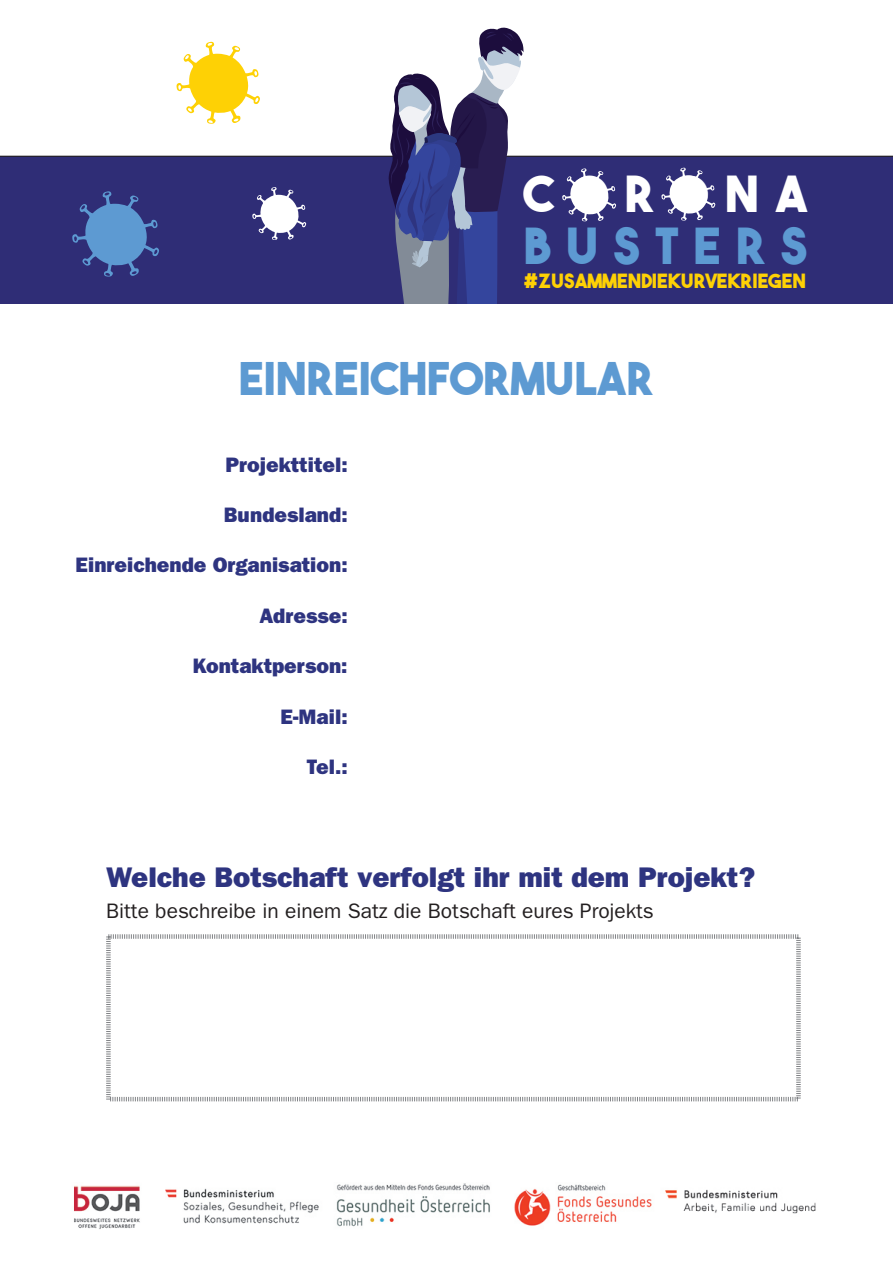
<style>
.page{position:relative;width:893px;height:1263px;background:#fff}
.page>*{position:absolute;margin:0;border:0;box-sizing:border-box;transform-origin:0 0}
.t1{font:49.65px "The Bold Font";letter-spacing:.295em;color:#5d9ad2}
.t2{font:49.65px "The Bold Font";letter-spacing:.335em;color:#fff}
.t3{font:45px "The Bold Font";color:#5d9ad2}
.t4{font:28.5px "ITC Franklin Gothic Std Hvy";color:#2e3480}
.t5{font:21px "ITC Franklin Gothic Std Hvy";color:#2e3480}
.t6{font:21px "ITC Franklin Gothic Std";color:#231f20}
.t7{font:19.65px "The Bold Font";color:#fed105}
</style>
<div class="page">
<div style="left:0;top:156px;width:893px;height:148px;background:#2f2d76"></div>
<svg style="left:388px;top:27px;width:136px;height:277px"></svg>
<svg style="left:562px;top:168px;width:54px;height:53px"></svg>
<svg style="left:661px;top:168px;width:54px;height:53px"></svg>
<svg style="left:177px;top:42px;width:83px;height:82px"></svg>
<svg style="left:72px;top:191px;width:87px;height:86px;background:#445fa0"></svg>
<svg style="left:252px;top:187px;width:54px;height:53px"></svg>
<img style="left:74px;top:1183px;width:742px;height:46px">
<svg style="left:106px;top:934px;width:695px;height:168px"></svg>
<h1 class="t2" style="left:524px;top:163px;width:285px">CORONA</h1>
<h1 class="t1" style="left:524px;top:215px;width:285px">BUSTERS</h1>
<p class="t7" style="left:524px;top:268px;width:284px">#ZUSAMMENDIEKURVEKRIEGEN</p>
<h2 class="t3" style="left:239px;top:350px;width:416px">EINREICHFORMULAR</h2>
<p class="t5" style="left:225px;top:452px;width:124px">Projekttitel:</p>
<p class="t5" style="left:224px;top:502px;width:125px">Bundesland:</p>
<p class="t5" style="left:75px;top:553px;width:274px">Einreichende Organisation:</p>
<p class="t5" style="left:259px;top:603px;width:90px">Adresse:</p>
<p class="t5" style="left:193px;top:654px;width:156px">Kontaktperson:</p>
<p class="t5" style="left:280px;top:704px;width:69px">E-Mail:</p>
<p class="t5" style="left:307px;top:754px;width:42px">Tel.:</p>
<h3 class="t4" style="left:106px;top:860px;width:651px">Welche Botschaft verfolgt ihr mit dem Projekt?</h3>
<p class="t6" style="left:106px;top:899px;width:549px">Bitte beschreibe in einem Satz die Botschaft eures Projekts</p>
</div>
